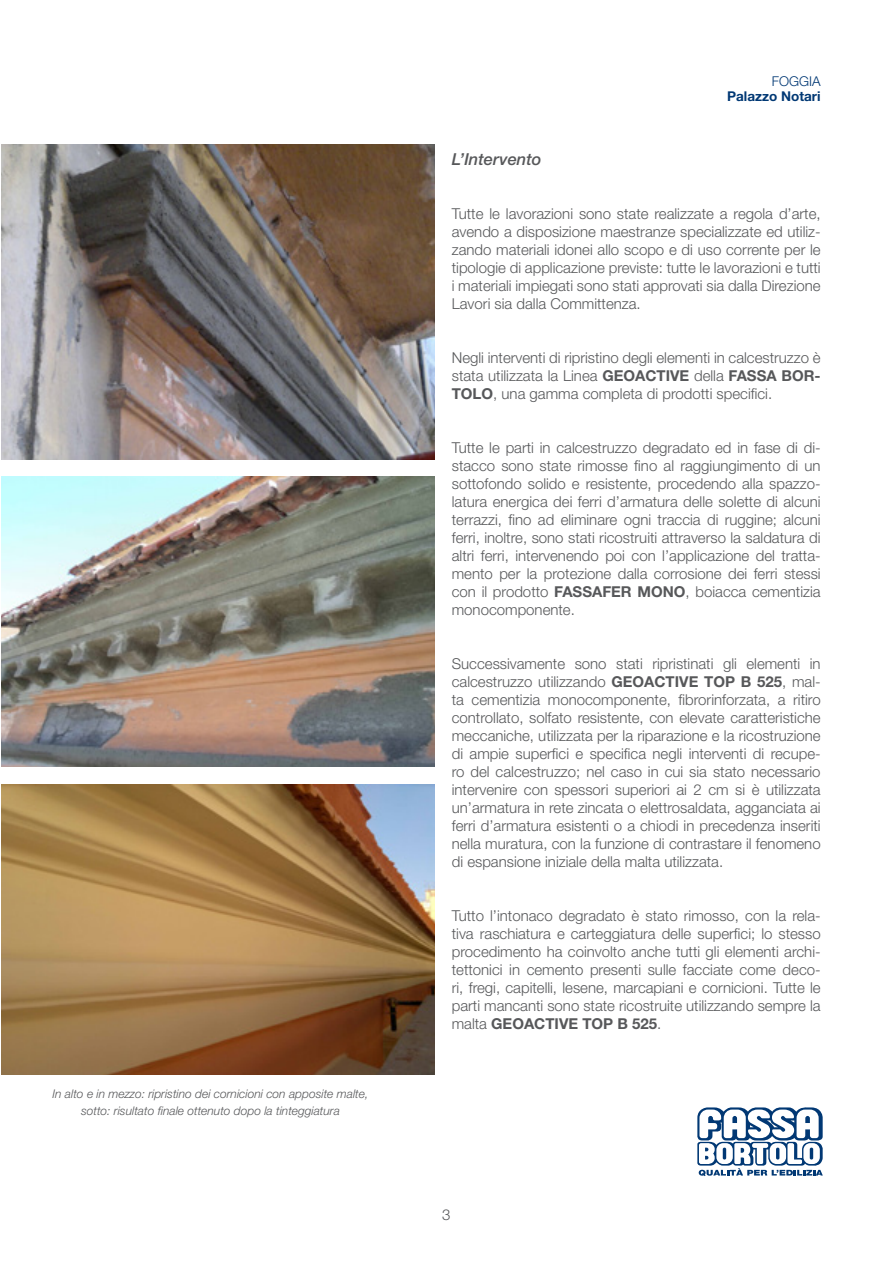
<style>
.page{position:relative;width:893px;height:1263px;background:#fff}
.page>*{position:absolute;margin:0;border:0;box-sizing:border-box;transform-origin:0 0}
.Testo_Normale{font:italic 500 16.5px "Helvetica Neue LT Std";color:#57585a}
.Testo_Normale-2{font:300 15px/18px "Helvetica Neue LT Std";color:#57585a;text-align:justify}
.t1{font:700 13.5px "Helvetica Neue LT Std";color:#013874}
.t2{font:300 13.5px "Helvetica Neue LT Std";color:#013874}
.Didascalia{font:italic 300 12px "Helvetica Neue LT Std";color:#57585a}
.s1{font-weight:700}
</style>
<div class="page">
<svg style="left:697px;top:1107px;width:126px;height:69px"></svg>
<img style="left:1px;top:145px;width:434px;height:314px">
<img style="left:1px;top:476px;width:434px;height:290px">
<img style="left:1px;top:784px;width:434px;height:291px">
<p class="Didascalia" style="left:53px;top:1087px;width:317px">In alto e in mezzo: ripristino dei cornicioni con apposite malte,</p>
<p class="Didascalia" style="left:81px;top:1103px;width:260px">sotto: risultato finale ottenuto dopo la tinteggiatura</p>
<p class="Testo_Normale" style="left:452px;top:149px;width:91px">L’Intervento</p>
<p class="t2" style="left:772px;top:73px;width:50px">FOGGIA</p>
<p class="t1" style="left:727px;top:88px;width:95px">Palazzo Notari</p>
<p class="Testo_Normale-2" style="left:452px;top:204px;width:370px">Tutte le lavorazioni sono state realizzate a regola d’arte, avendo a disposizione maestranze specializzate ed utiliz&shy;zando materiali idonei allo scopo e di uso corrente per le tipologie di applicazione previste: tutte le lavorazioni e tutti i materiali impiegati sono stati approvati sia dalla Direzione Lavori sia dalla Committenza.</p>
<p class="Testo_Normale-2" style="left:452px;top:348px;width:370px">Negli interventi di ripristino degli elementi in calcestruzzo è stata utilizzata la Linea <span class="s1">GEOACTIVE</span> della <span class="s1">FASSA BOR-TOLO</span>, una gamma completa di prodotti specifici.</p>
<p class="Testo_Normale-2" style="left:452px;top:438px;width:370px">Tutte le parti in calcestruzzo degradato ed in fase di di&shy;stacco sono state rimosse fino al raggiungimento di un sottofondo solido e resistente, procedendo alla spazzo&shy;latura energica dei ferri d’armatura delle solette di alcuni terrazzi, fino ad eliminare ogni traccia di ruggine; alcuni ferri, inoltre, sono stati ricostruiti attraverso la saldatura di altri ferri, intervenendo poi con l’applicazione del tratta&shy;mento per la protezione dalla corrosione dei ferri stessi con il prodotto <span class="s1">FASSAFER MONO</span>, boiacca cementizia monocomponente.</p>
<p class="Testo_Normale-2" style="left:452px;top:654px;width:370px">Successivamente sono stati ripristinati gli elementi in calcestruzzo utilizzando <span class="s1">GEOACTIVE TOP B 525</span>, mal&shy;ta cementizia monocomponente, fibrorinforzata, a ritiro controllato, solfato resistente, con elevate caratteristiche meccaniche, utilizzata per la riparazione e la ricostruzione di ampie superfici e specifica negli interventi di recupe&shy;ro del calcestruzzo; nel caso in cui sia stato necessario intervenire con spessori superiori ai 2 cm si è utilizzata un’armatura in rete zincata o elettrosaldata, agganciata ai ferri d’armatura esistenti o a chiodi in precedenza inseriti nella muratura, con la funzione di contrastare il fenomeno di espansione iniziale della malta utilizzata.</p>
<p class="Testo_Normale-2" style="left:452px;top:906px;width:370px">Tutto l’intonaco degradato è stato rimosso, con la rela&shy;tiva raschiatura e carteggiatura delle superfici; lo stesso procedimento ha coinvolto anche tutti gli elementi archi&shy;tettonici in cemento presenti sulle facciate come deco&shy;ri, fregi, capitelli, lesene, marcapiani e cornicioni. Tutte le parti mancanti sono state ricostruite utilizzando sempre la malta <span class="s1">GEOACTIVE TOP B 525</span>.</p>
<p class="Testo_Normale-2" style="left:442px;top:1205px;width:10px">3</p>
</div>
